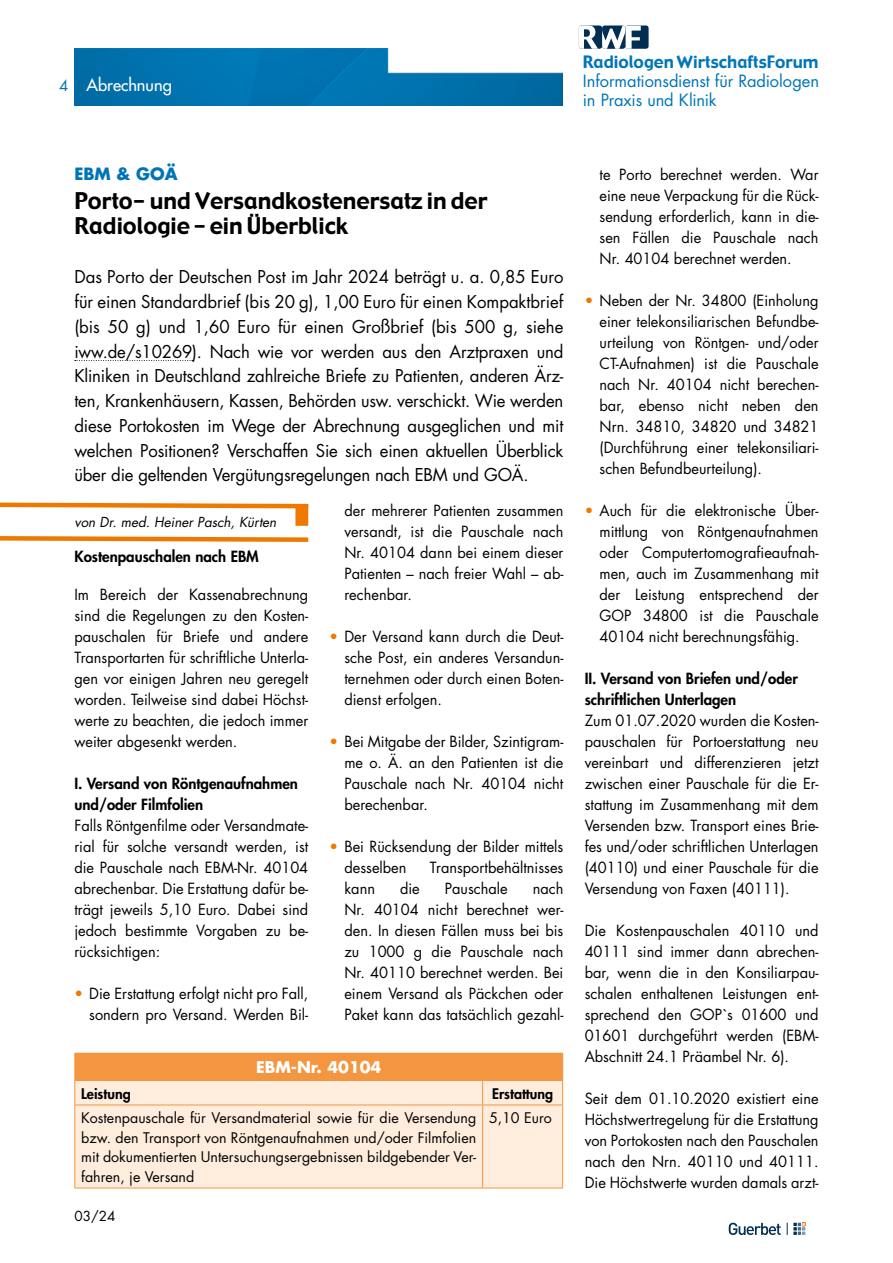
<style>
.page{position:relative;width:893px;height:1263px;background:#fff}
.page>*{position:absolute;margin:0;border:0;box-sizing:border-box;transform-origin:0 0}
.t1{font:22.5px/25.5px "Gadget";color:#000}
.t2{font:17.25px/24.8px "Futura Std";letter-spacing:-.01em;color:#000;text-align:justify}
.t3{font:16.65px "Gadget";color:#0075b8}
.t4{font:16.5px/18.8px "Futura Std";letter-spacing:-.005em;color:#0075b8}
.t5{font:500 16.5px "Futura Std";color:#fff}
.t6{font:700 16.5px "Futura Std";color:#0074b7}
.t7{font:700 15.75px "Futura Std";color:#fff}
.t8{font:15px/21px "Futura Std";color:#000;text-align:justify}
.t9{font:800 15px/21px "Futura Std";color:#000}
.t10{font:15px "Futura Std";color:#0074b7}
.t11{font:14.25px/19.5px "Futura Std";color:#000;text-align:justify}
.t12{font:800 14.25px "Futura Std";color:#000}
.t13{font:italic 13.5px "Futura Std";color:#000}
.t14{font:13.5px "Futura Std";color:#000}
.s1{color:#ef7900}
</style>
<div class="page">
<svg style="left:729px;top:1223px;width:52px;height:12px"></svg>
<svg style="left:787px;top:1223px;width:18px;height:12px"></svg>
<div style="left:625px;top:26px;width:24px;height:23px;background:#002f53;border-radius:3px"></div>
<svg style="left:579px;top:26px;width:62px;height:23px"></svg>
<img style="left:74px;top:49px;width:489px;height:57px">
<svg style="left:0;top:502px;width:309px;height:9px"></svg>
<div style="left:295px;top:504px;width:13px;height:22px;background:#ef7900;border:2px solid #ef7900"></div>
<svg style="left:0;top:536px;width:309px;height:6px"></svg>
<svg style="left:75px;top:360px;width:118px;height:1px"></svg>
<div style="left:75px;top:1053px;width:488px;height:27px;background:#f4953f"></div>
<div style="left:75px;top:1081px;width:487px;height:106px;background:#feeddd"></div>
<hr style="left:74px;top:1080px;width:409px;height:1px;background:#f4953f">
<svg style="left:74px;top:1053px;width:1px;height:51px"></svg>
<hr style="left:483px;top:1080px;width:80px;height:1px;background:#f4953f">
<svg style="left:482px;top:1081px;width:1px;height:23px"></svg>
<svg style="left:562px;top:1081px;width:1px;height:23px"></svg>
<hr style="left:74px;top:1104px;width:409px;height:1px;background:#f4953f">
<hr style="left:74px;top:1105px;width:1px;height:82px;background:#f4953f">
<hr style="left:483px;top:1104px;width:80px;height:1px;background:#f4953f">
<hr style="left:482px;top:1105px;width:1px;height:82px;background:#f4953f">
<hr style="left:562px;top:1105px;width:1px;height:82px;background:#f4953f">
<hr style="left:74px;top:1187px;width:409px;height:1px;background:#f4953f">
<hr style="left:483px;top:1187px;width:80px;height:1px;background:#f4953f">
<p class="t10" style="left:59px;top:76px;width:11px">4</p>
<p class="t5" style="left:86px;top:74px;width:87px">Abrechnung</p>
<p class="t3" style="left:583px;top:52px;width:237px">Radiologen WirtschaftsForum</p>
<p class="t4" style="left:583px;top:72px;width:238px">Informationsdienst für Radiologen in Praxis und Klinik</p>
<p class="t6" style="left:74px;top:163px;width:105px">EBM &amp; GOÄ</p>
<h1 class="t1" style="left:74px;top:189px;width:415px">Porto- und Versandkostenersatz in der<br>Radiologie – ein Überblick</h1>
<p class="t2" style="left:74px;top:265px;width:491px">Das Porto der Deutschen Post im Jahr 2024 beträgt u. a. 0,85 Euro für einen Standardbrief (bis 20 g), 1,00 Euro für einen Kompaktbrief (bis 50 g) und 1,60 Euro für einen Großbrief (bis 500 g, siehe iww.de/s10269). Nach wie vor werden aus den Arztpraxen und Kliniken in Deutschland zahlreiche Briefe zu Patienten, anderen Ärz&shy;ten, Krankenhäusern, Kassen, Behörden usw. verschickt. Wie werden diese Portokosten im Wege der Abrechnung ausgeglichen und mit welchen Positionen? Verschaffen Sie sich einen aktuellen Überblick über die geltenden Vergütungsregelungen nach EBM und GOÄ.</p>
<p class="t13" style="left:74px;top:514px;width:203px">von Dr. med. Heiner Pasch, Kürten</p>
<p class="t9" style="left:74px;top:545px;width:186px">Kostenpauschalen nach EBM</p>
<p class="t8" style="left:74px;top:584px;width:235px">Im Bereich der Kassenabrechnung sind die Regelungen zu den Kosten&shy;pauschalen für Briefe und andere Transportarten für schriftliche Unterla&shy;gen vor einigen Jahren neu geregelt worden. Teilweise sind dabei Höchst&shy;werte zu beachten, die jedoch immer weiter abgesenkt werden.</p>
<p class="t9" style="left:74px;top:773px;width:225px">I. Versand von Röntgenaufnahmen und/oder Filmfolien</p>
<p class="t8" style="left:74px;top:815px;width:235px">Falls Röntgenfilme oder Versandmate&shy;rial für solche versandt werden, ist die Pauschale nach EBM-Nr. 40104 abrechenbar. Die Erstattung dafür be&shy;trägt jeweils 5,10 Euro. Dabei sind jedoch bestimmte Vorgaben zu be&shy;rücksichtigen:</p>
<p class="t8" style="left:74px;top:983px;width:235px;text-align:right"><span class="s1">•</span> Die Erstattung erfolgt nicht pro Fall, sondern pro Versand. Werden Bil-</p>
<p class="t8" style="left:344px;top:500px;width:221px">der mehrerer Patienten zusammen versandt, ist die Pauschale nach Nr. 40104 dann bei einem dieser Patienten – nach freier Wahl – ab&shy;rechenbar.</p>
<p class="t8" style="left:344px;top:626px;width:220px;text-indent:-15px"><span class="s1">•</span> Der Versand kann durch die Deut&shy;sche Post, ein anderes Versandun&shy;ternehmen oder durch einen Boten&shy;dienst erfolgen.</p>
<p class="t8" style="left:344px;top:731px;width:220px;text-indent:-15px"><span class="s1">•</span> Bei Mitgabe der Bilder, Szintigram&shy;me o. Ä. an den Patienten ist die Pauschale nach Nr. 40104 nicht berechenbar.</p>
<p class="t8" style="left:344px;top:836px;width:220px;text-indent:-15px"><span class="s1">•</span> Bei Rücksendung der Bilder mittels desselben</p>
<p class="t8" style="left:430px;top:857px;width:135px">Transportbehältnisses</p>
<p class="t8" style="left:344px;top:878px;width:220px;text-indent:188px">nach Nr. 40104 nicht berechnet wer&shy;den. In diesen Fällen muss bei bis zu 1000 g die Pauschale nach Nr. 40110 berechnet werden. Bei einem Versand als Päckchen oder Paket kann das tatsächlich gezahl-</p>
<p class="t8" style="left:344px;top:878px;width:32px">kann</p>
<p class="t8" style="left:400px;top:878px;width:21px">die</p>
<p class="t8" style="left:445px;top:878px;width:64px">Pauschale</p>
<p class="t7" style="left:256px;top:1056px;width:127px">EBM-Nr. 40104</p>
<p class="t12" style="left:81px;top:1084px;width:51px">Leistung</p>
<p class="t12" style="left:492px;top:1084px;width:63px">Erstattung</p>
<p class="t11" style="left:81px;top:1108px;width:397px">Kostenpauschale für Versandmaterial sowie für die Versendung bzw. den Transport von Röntgenaufnahmen und/oder Filmfolien mit dokumentierten Untersuchungsergebnissen bildgebender Ver&shy;fahren, je Versand</p>
<p class="t11" style="left:489px;top:1108px;width:64px">5,10 Euro</p>
<p class="t14" style="left:74px;top:1207px;width:42px">03/24</p>
<p class="t8" style="left:600px;top:164px;width:220px">te Porto berechnet werden. War eine neue Verpackung für die Rück&shy;sendung erforderlich, kann in die&shy;sen Fällen die Pauschale nach Nr. 40104 berechnet werden.</p>
<p class="t8" style="left:600px;top:290px;width:220px;text-indent:-15px"><span class="s1">•</span> Neben der Nr. 34800 (Einholung einer telekonsiliarischen Befundbe&shy;urteilung von Röntgen- und/oder CT-Aufnahmen) ist die Pauschale nach Nr. 40104 nicht berechen&shy;bar, ebenso nicht neben den Nrn. 34810, 34820 und 34821 (Durchführung einer telekonsiliari&shy;schen Befundbeurteilung).</p>
<p class="t8" style="left:600px;top:500px;width:220px;text-indent:-15px"><span class="s1">•</span> Auch für die elektronische Über&shy;mittlung von Röntgenaufnahmen oder Computertomografieaufnah&shy;men, auch im Zusammenhang mit der Leistung entsprechend der GOP 34800 ist die Pauschale 40104 nicht berechnungsfähig.</p>
<p class="t9" style="left:585px;top:668px;width:215px">II. Versand von Briefen und/oder schriftlichen Unterlagen</p>
<p class="t8" style="left:585px;top:710px;width:235px">Zum 01.07.2020 wurden die Kosten&shy;pauschalen für Portoerstattung neu vereinbart und differenzieren jetzt zwischen einer Pauschale für die Er&shy;stattung im Zusammenhang mit dem Versenden bzw. Transport eines Brie&shy;fes und/oder schriftlichen Unterlagen (40110) und einer Pauschale für die Versendung von Faxen (40111).</p>
<p class="t8" style="left:585px;top:920px;width:235px">Die Kostenpauschalen 40110 und 40111 sind immer dann abrechen&shy;bar, wenn die in den Konsiliarpau&shy;schalen enthaltenen Leistungen ent&shy;sprechend den GOP`s 01600 und 01601 durchgeführt werden (EBM-Abschnitt 24.1 Präambel Nr. 6).</p>
<p class="t8" style="left:585px;top:1088px;width:235px">Seit dem 01.10.2020 existiert eine Höchstwertregelung für die Erstattung von Portokosten nach den Pauschalen nach den Nrn. 40110 und 40111.<br>Die Höchstwerte wurden damals arzt-</p>
</div>
